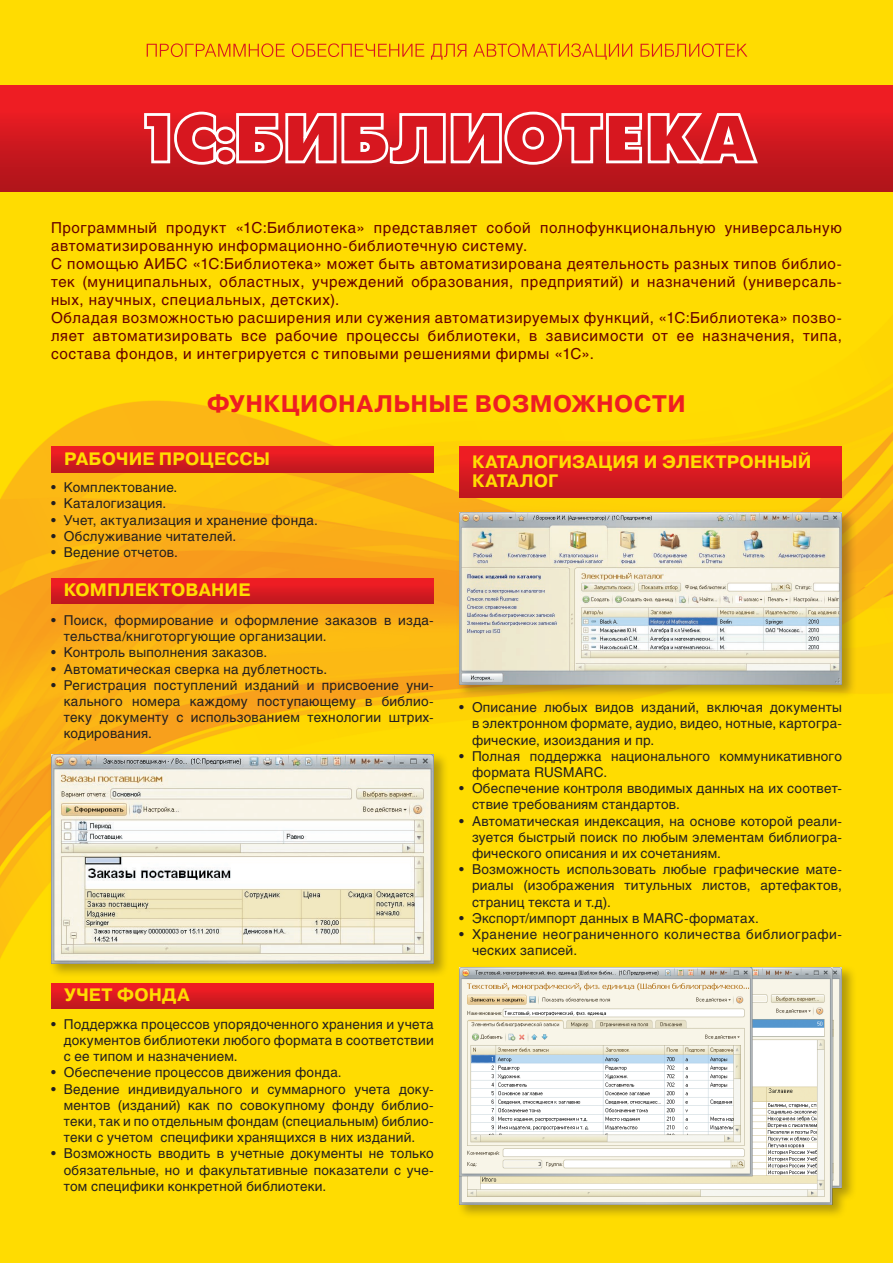
<style>
.page{position:relative;width:893px;height:1263px;background:#fff}
.page>*{position:absolute;margin:0;border:0;box-sizing:border-box;transform-origin:0 0}
.t1{font:700 24px "Pragmatica";letter-spacing:.015em;color:#ee1d23}
.t2{font:700 18px "Pragmatica";letter-spacing:.01em;color:#ffdc01}
.t3{font:15px/18px "Helios";letter-spacing:.045em;color:#600;text-align:justify}
.t4{font:13.5px/16.2px "Helios";letter-spacing:.02em;color:#231f20;text-align:justify}
</style>
<div class="page">
<img style="left:0;top:0;width:893px;height:1263px">
<div style="left:0;top:85px;width:893px;height:106px;background:linear-gradient(to bottom,#f91e25,#ae141b)"></div>
<svg style="left:147px;top:43px;width:600px;height:17px"></svg>
<svg style="left:143px;top:110px;width:617px;height:56px"></svg>
<div style="left:51px;top:446px;width:383px;height:26px;background:linear-gradient(to bottom,#f81e24,#c1181f)"></div>
<div style="left:51px;top:983px;width:383px;height:26px;background:linear-gradient(to right,#cd1a20,#cd1a20)"></div>
<div style="left:51px;top:578px;width:383px;height:26px;background:linear-gradient(to bottom,#f81e24,#c0181e)"></div>
<div style="left:459px;top:446px;width:383px;height:51px;background:linear-gradient(to bottom,#f71e24,#be181e)"></div>
<div style="left:47px;top:750px;width:419px;height:245px;background:#231f20;opacity:.35"></div>
<img style="left:51px;top:755px;width:383px;height:208px">
<div style="left:455px;top:508px;width:419px;height:208px;background:#231f20;opacity:.35"></div>
<img style="left:459px;top:512px;width:383px;height:172px">
<div style="left:455px;top:963px;width:419px;height:273px;background:#231f20;opacity:.35"></div>
<img style="left:459px;top:967px;width:383px;height:237px">
<p class="t3" style="left:51px;top:218px;width:792px">Программный продукт «1С:Библиотека» представляет собой полнофункциональную универсальную автоматизированную информационно-библиотечную систему.</p>
<p class="t3" style="left:51px;top:254px;width:792px">С помощью АИБС «1С:Библиотека» может быть автоматизирована деятельность разных типов библио&shy;тек (муниципальных, областных, учреждений образования, предприятий) и назначений (универсаль&shy;ных, научных, специальных, детских).</p>
<p class="t3" style="left:51px;top:308px;width:792px">Обладая возможностью расширения или сужения автоматизируемых функций, «1С:Библиотека» позво&shy;ляет автоматизировать все рабочие процессы библиотеки, в зависимости от ее назначения, типа, состава фондов, и интегрируется с типовыми решениями фирмы «1С».</p>
<p class="t1" style="left:207px;top:388px;width:480px">функциональные возможности</p>
<p class="t2" style="left:64px;top:447px;width:136px">РАБОЧИЕ ПРОЦЕССЫ</p>
<p class="t4" style="left:51px;top:479px;width:128px">• Комплектование.</p>
<p class="t4" style="left:51px;top:495px;width:117px">• Каталогизация.</p>
<p class="t4" style="left:51px;top:511px;width:268px">• Учет, актуализация и хранение фонда.</p>
<p class="t4" style="left:51px;top:528px;width:187px">• Обслуживание читателей.</p>
<p class="t4" style="left:51px;top:544px;width:128px">• Ведение отчетов.</p>
<p class="t2" style="left:64px;top:578px;width:15px">КОМ</p>
<p class="t2" style="left:107px;top:578px;width:28px">ПЛЕКТОВАНИЕ</p>
<p class="t4" style="left:64px;top:612px;width:371px;text-indent:-13px">• Поиск, формирование и оформление заказов в изда&shy;тельства/книготоргующие организации.</p>
<p class="t4" style="left:51px;top:644px;width:218px">• Контроль выполнения заказов.</p>
<p class="t4" style="left:51px;top:661px;width:278px">• Автоматическая сверка на дублетность.</p>
<p class="t4" style="left:64px;top:677px;width:371px;text-indent:-13px">• Регистрация поступлений изданий и присвоение уни&shy;кального номера каждому поступающему в библио&shy;теку документу с использованием технологии штрих&shy;кодирования.</p>
<p class="t2" style="left:64px;top:983px;width:69px">УЧЕТ ФОН</p>
<p class="t2" style="left:162px;top:983px;width:29px">ДА</p>
<p class="t4" style="left:64px;top:1016px;width:371px;text-indent:-13px">• Поддержка процессов упорядоченного хранения и учета документов библиотеки любого формата в соответствии с ее типом и назначением.</p>
<p class="t4" style="left:51px;top:1064px;width:292px">• Обеспечение процессов движения фонда.</p>
<p class="t4" style="left:64px;top:1080px;width:371px;text-indent:-13px">• Ведение индивидуального и суммарного учета доку&shy;ментов (изданий) как по совокупному фонду библио&shy;теки, так и по отдельным фондам (специальным) библио&shy;теки с учетом специфики хранящихся в них изданий.</p>
<p class="t4" style="left:64px;top:1145px;width:371px;text-indent:-13px">• Возможность вводить в учетные документы не только обязательные, но и факультативные показатели с уче&shy;том специфики конкретной библиотеки.</p>
<p class="t2" style="left:472px;top:450px;width:14px">КАТАЛО</p>
<p class="t2" style="left:548px;top:450px;width:25px">ГИЗАЦИ</p>
<p class="t2" style="left:626px;top:450px;width:64px">Я И ЭЛЕКТ</p>
<p class="t2" style="left:727px;top:450px;width:28px">РОННЫ</p>
<p class="t2" style="left:798px;top:450px;width:15px">Й</p>
<p class="t2" style="left:472px;top:469px;width:14px">КАТАЛО</p>
<p class="t2" style="left:548px;top:469px;width:12px">Г</p>
<p class="t4" style="left:472px;top:699px;width:371px;text-indent:-13px">• Описание любых видов изданий, включая документы в электронном формате, аудио, видео, нотные, картогра&shy;фические, изоиздания и пр.</p>
<p class="t4" style="left:472px;top:748px;width:372px;text-indent:-13px">• Полная поддержка национального коммуникативного формата RUSMARC.</p>
<p class="t4" style="left:472px;top:780px;width:371px;text-indent:-13px">• Обеспечение контроля вводимых данных на их соответ&shy;ствие требованиям стандартов.</p>
<p class="t4" style="left:472px;top:812px;width:371px;text-indent:-13px">• Автоматическая индексация, на основе которой реали&shy;зуется быстрый поиск по любым элементам библиогра&shy;фического описания и их сочетаниям.</p>
<p class="t4" style="left:472px;top:861px;width:371px;text-indent:-13px">• Возможность использовать любые графические мате&shy;риалы (изображения титульных листов, артефактов, страниц текста и т.д).</p>
<p class="t4" style="left:459px;top:910px;width:301px">• Экспорт/импорт данных в MARC-форматах.</p>
<p class="t4" style="left:472px;top:926px;width:371px;text-indent:-13px">• Хранение неограниченного количества библиографи&shy;ческих записей.</p>
</div>
